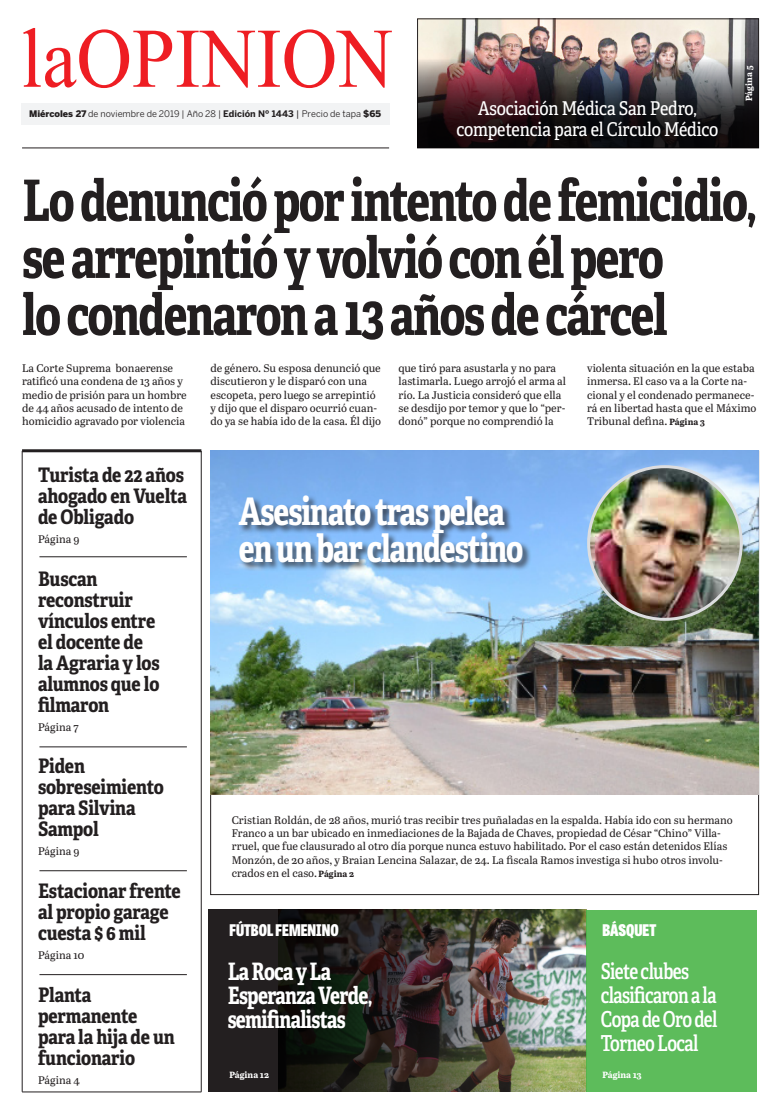
<style>
.page{position:relative;width:780px;height:1106px;background:#fff}
.page>*{position:absolute;margin:0;border:0;box-sizing:border-box;transform-origin:0 0}
.t1{font:84.6px "Times New Roman";color:#ee1d23;scale:.91 1}
.TITULO_1{font:700 57px/57px "Adelle Condensed";letter-spacing:-.03em;color:#231f20;scale:.9 1}
._03_CUERPO{font:700 38px/37px "Adelle Condensed";letter-spacing:-.03em;color:#fff;scale:.9 1}
.Titulo_deporte_1{font:700 24px/24px "Adelle Condensed";letter-spacing:-.03em;color:#fff;scale:.9 1}
.Titulo_deporte_2{font:22px/24px "Adelle Condensed Sb";letter-spacing:-.03em;color:#fff;scale:.9 1}
.Titulo_columna{font:700 20px/21px "Adelle Condensed";letter-spacing:-.01em;color:#231f20}
._03_CUERPO-2{font:19px/21px "Adelle Condensed";letter-spacing:-.01em;color:#fff;text-align:center}
.Volanta_deporte{font:800 16px "Tablet Gothic Condensed";color:#fff}
._03_CUERPO-3{font:11px/13.2px "Abril Text";color:#231f20}
.Cuerpo_columna_later{font:11px "Abril Text";color:#231f20}
.t2{font:9px "Benton Sans";color:#231f20}
._03_CUERPO-4{font:700 9px "Abril Text";color:#fff}
.s1{font-weight:900}
.s2{font-weight:700}
.s3{font-style:inherit}
.s4{font-weight:700;font-size:9px}
</style>
<div class="page">
<div style="left:21px;top:104px;width:368px;height:21px;background:#f2f3f4"></div>
<hr style="left:22px;top:148px;width:367px;height:1px;background:#231f20">
<img style="left:419px;top:21px;width:337px;height:32px">
<img style="left:564px;top:909px;width:22px;height:182px">
<img style="left:209px;top:909px;width:355px;height:182px">
<div style="left:586px;top:909px;width:171px;height:182px;background:#5dbc5b"></div>
<hr style="left:201px;top:451px;width:1px;height:640px;background:#231f20">
<hr style="left:22px;top:451px;width:1px;height:640px;background:#231f20">
<hr style="left:39px;top:556px;width:148px;height:1px;background:#231f20">
<hr style="left:22px;top:449px;width:179px;height:3px;background:#231f20">
<hr style="left:39px;top:746px;width:148px;height:1px;background:#231f20">
<hr style="left:39px;top:870px;width:148px;height:1px;background:#231f20">
<hr style="left:39px;top:974px;width:148px;height:1px;background:#231f20">
<hr style="left:22px;top:1091px;width:179px;height:1px;background:#231f20">
<img style="left:210px;top:451px;width:548px;height:343px">
<div style="left:238px;top:495px;width:294px;height:77px;background:#231f20;opacity:.75"></div>
<img style="left:588px;top:466px;width:153px;height:153px;border-radius:76px">
<div style="left:587px;top:465px;width:155px;height:156px;border:3px solid #dcdddf;border-radius:50%"></div>
<img style="left:417px;top:53px;width:341px;height:95px">
<p class="t1" style="left:21px;top:2px;width:410px">laOPINION</p>
<p class="t2" style="left:29px;top:108px;width:353px"><span class="s1">Miércoles 27</span> de noviembre de 2019 | Año 28 | <span class="s2">Edición Nº 1443</span> <span class="s3">|</span> Precio de tapa <span class="s1">$65</span></p>
<p class="_03_CUERPO-2" style="left:456px;top:97px;width:263px">Asociación Médica San Pedro, competencia para el Círculo Médico</p>
<p class="_03_CUERPO-4" style="left:742px;top:101px;width:37px;rotate:-90deg">Página 5</p>
<p class="TITULO_1" style="left:22px;top:169px;width:817px">Lo denunció por intento de femicidio, se arrepintió y volvió con él pero<br>lo condenaron a 13 años de cárcel</p>
<p class="_03_CUERPO-3" style="left:22px;top:361px;width:166px">La Corte Suprema bonaerense ratificó una condena de 13 años y medio de prisión para un hombre de 44 años acusado de intento de homicidio agravado por violencia</p>
<p class="_03_CUERPO-3" style="left:210px;top:361px;width:172px">de género. Su esposa denunció que discutieron y le disparó con una escopeta, pero luego se arrepintió y dijo que el disparo ocurrió cuan&shy;do ya se había ido de la casa. Él dijo</p>
<p class="_03_CUERPO-3" style="left:398px;top:361px;width:169px">que tiró para asustarla y no para lastimarla. Luego arrojó el arma al río. La Justicia consideró que ella se desdijo por temor y que lo “per&shy;donó” porque no comprendió la</p>
<p class="_03_CUERPO-3" style="left:587px;top:361px;width:171px">violenta situación en la que estaba inmersa. El caso va a la Corte na&shy;cional y el condenado permanece&shy;rá en libertad hasta que el Máximo<br>Tribunal defina. <span class="s4">Página 3</span></p>
<p class="Titulo_columna" style="left:38px;top:463px;width:150px">Turista de 22 años ahogado en Vuelta de Obligado</p>
<p class="Cuerpo_columna_later" style="left:38px;top:531px;width:43px">Página 9</p>
<p class="Titulo_columna" style="left:38px;top:567px;width:123px">Buscan reconstruir vínculos entre el docente de la Agraria y los alumnos que lo filmaron</p>
<p class="Cuerpo_columna_later" style="left:38px;top:718px;width:42px">Página 7</p>
<p class="Titulo_columna" style="left:38px;top:755px;width:127px">Piden sobreseimiento para Silvina<br>Sampol</p>
<p class="Cuerpo_columna_later" style="left:38px;top:843px;width:43px">Página 9</p>
<p class="Titulo_columna" style="left:38px;top:879px;width:144px">Estacionar frente al propio garage cuesta $ 6 mil</p>
<p class="Cuerpo_columna_later" style="left:38px;top:947px;width:48px">Página 10</p>
<p class="Titulo_columna" style="left:38px;top:983px;width:138px">Planta permanente para la hija de un funcionario</p>
<p class="Cuerpo_columna_later" style="left:38px;top:1071px;width:43px">Página 4</p>
<p class="_03_CUERPO" style="left:239px;top:491px;width:317px">Asesinato tras pelea en un bar clandestino</p>
<p class="_03_CUERPO-3" style="left:232px;top:813px;width:502px">Cristian Roldán, de 28 años, murió tras recibir tres puñaladas en la espalda. Había ido con su hermano Franco a un bar ubicado en inmediaciones de la Bajada de Chaves, propiedad de César “Chino” Villa&shy;rruel, que fue clausurado al otro día porque nunca estuvo habilitado. Por el caso están detenidos Elías Monzón, de 20 años, y Braian Lencina Salazar, de 24. La fiscala Ramos investiga si hubo otros involu&shy;crados en el caso. <span class="s4">Página 2</span></p>
<p class="Volanta_deporte" style="left:229px;top:918px;width:111px">FÚTBOL FEMENINO</p>
<p class="Volanta_deporte" style="left:602px;top:918px;width:55px">BÁSQUET</p>
<p class="Titulo_deporte_2" style="left:600px;top:958px;width:131px">Siete clubes clasificaron a la<br>Copa de Oro del<br>Torneo Local</p>
<p class="Titulo_deporte_1" style="left:228px;top:958px;width:162px">La Roca y La<br>Esperanza Verde, semifinalistas</p>
<p class="_03_CUERPO-4" style="left:229px;top:1068px;width:41px">Página 12</p>
<p class="_03_CUERPO-4" style="left:602px;top:1068px;width:41px">Página 13</p>
</div>
